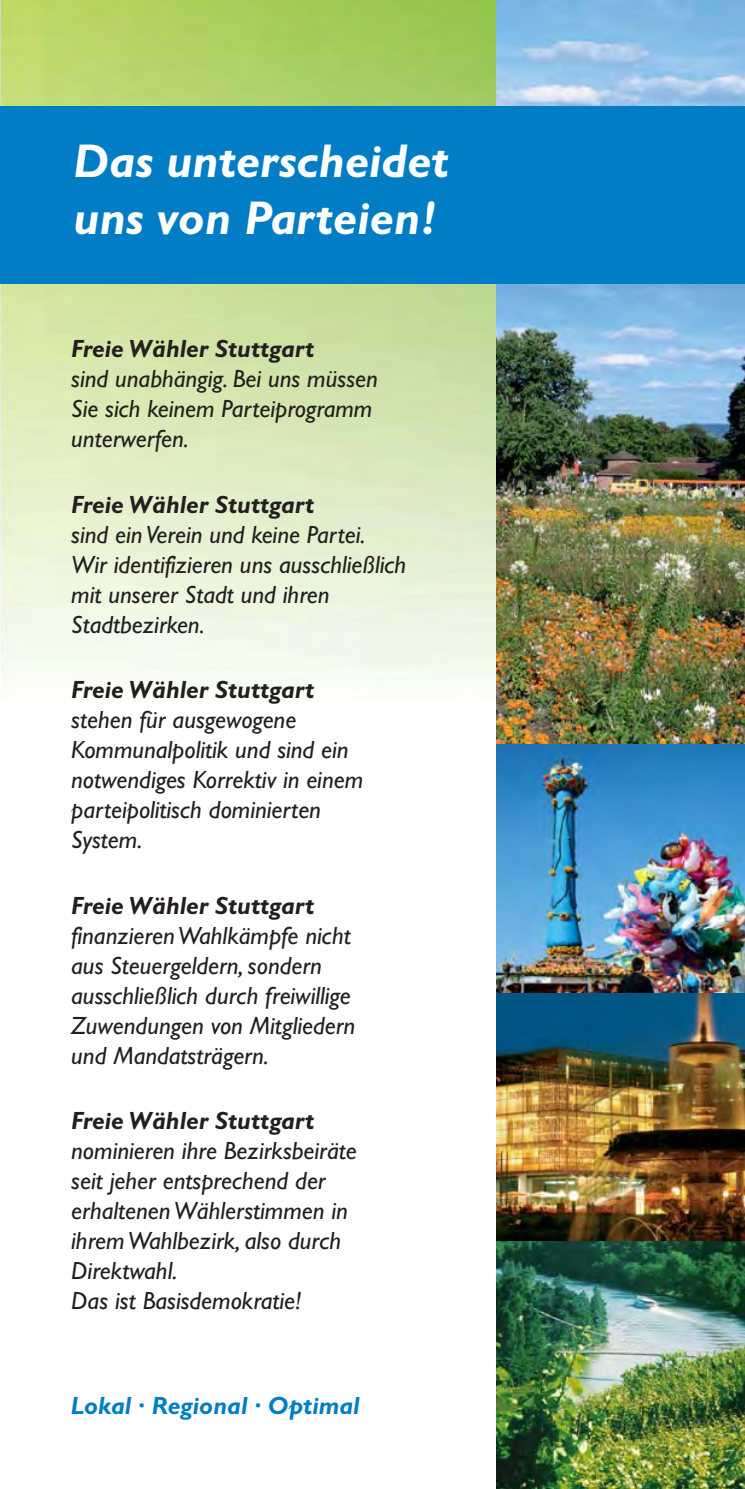
<style>
.page{position:relative;width:745px;height:1489px;background:#fff}
.page>*{position:absolute;margin:0;border:0;box-sizing:border-box;transform-origin:0 0}
.t1{font:italic 700 47.5px/57px "Gill Sans";color:#fff}
.t2{font:italic 25px/30px "Gill Sans";color:#231f20}
.t3{font:italic 700 25px "Gill Sans";color:#231f20}
.t4{font:italic 700 25px "Gill Sans";color:#007dc5}
</style>
<div class="page">
<img style="left:496px;top:1240px;width:248px;height:248px">
<img style="left:0;top:0;width:496px;height:689px">
<img style="left:496px;top:283px;width:248px;height:461px">
<img style="left:496px;top:992px;width:248px;height:248px">
<img style="left:496px;top:744px;width:248px;height:248px">
<div style="left:0;top:106px;width:744px;height:177px;background:#007dc5"></div>
<h1 class="t1" style="left:73px;top:137px;width:377px">Das unterscheidet uns von Parteien!</h1>
<p class="t3" style="left:71px;top:340px;width:244px">Freie Wähler Stuttgart</p>
<p class="t2" style="left:71px;top:366px;width:308px">sind unabhängig. Bei uns müssen<br>Sie sich keinem Parteiprogramm unterwerfen.</p>
<p class="t3" style="left:71px;top:495px;width:244px">Freie Wähler Stuttgart</p>
<p class="t2" style="left:71px;top:522px;width:336px">sind ein Verein und keine Partei.<br>Wir identifizieren uns ausschließlich mit unserer Stadt und ihren<br>Stadtbezirken.</p>
<p class="t3" style="left:71px;top:681px;width:244px">Freie Wähler Stuttgart</p>
<p class="t2" style="left:71px;top:707px;width:293px">stehen für ausgewogene<br>Kommunalpolitik und sind ein notwendiges Korrektiv in einem parteipolitisch dominierten<br>System.</p>
<p class="t3" style="left:71px;top:896px;width:244px">Freie Wähler Stuttgart</p>
<p class="t2" style="left:71px;top:923px;width:285px">finanzieren Wahlkämpfe nicht aus Steuergeldern, sondern ausschließlich durch freiwillige<br>Zuwendungen von Mitgliedern und Mandatsträgern.</p>
<p class="t3" style="left:71px;top:1112px;width:244px">Freie Wähler Stuttgart</p>
<p class="t2" style="left:71px;top:1138px;width:287px">nominieren ihre Bezirksbeiräte seit jeher entsprechend der erhaltenen Wählerstimmen in ihrem Wahlbezirk, also durch<br>Direktwahl.<br>Das ist Basisdemokratie!</p>
<p class="t4" style="left:71px;top:1396px;width:290px">Lokal · Regional · Optimal</p>
</div>
